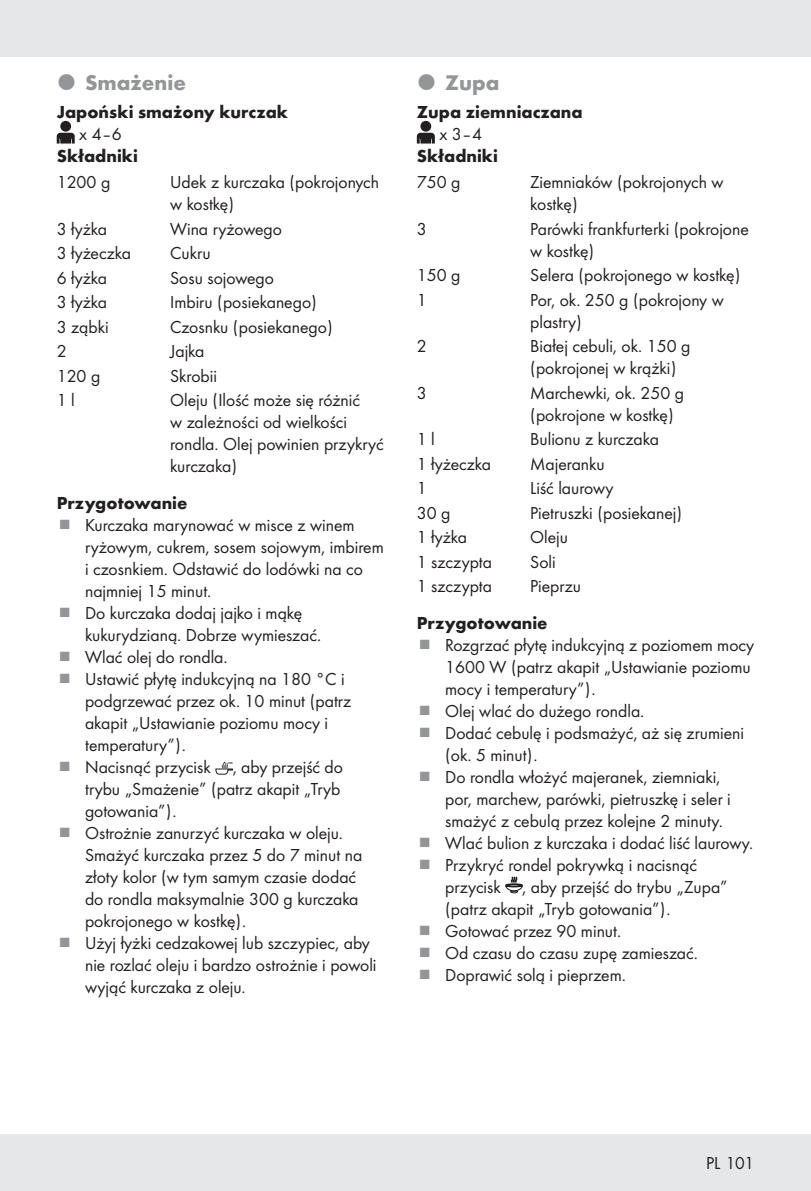
<style>
.page{position:relative;width:811px;height:1191px;background:#fff}
.page>*{position:absolute;margin:0;border:0;box-sizing:border-box;transform-origin:0 0}
.t1{font:700 22px "Futura";color:#939598}
.t2{font:18px/22px "Futura Boo";color:#231f20}
.t3{font:700 18px "Futura";color:#231f20}
</style>
<div class="page">
<div style="left:0;top:1134px;width:811px;height:57px;background:#e6e7e9"></div>
<div style="left:0;top:0;width:811px;height:57px;background:#e6e7e9"></div>
<div style="left:60px;top:121px;width:11px;height:11px;background:#231f20;border-radius:50%"></div>
<svg style="left:57px;top:133px;width:18px;height:10px"></svg>
<svg style="left:215px;top:762px;width:18px;height:13px"></svg>
<div style="left:420px;top:121px;width:11px;height:11px;background:#231f20;border-radius:50%"></div>
<svg style="left:417px;top:133px;width:18px;height:10px"></svg>
<svg style="left:505px;top:876px;width:18px;height:17px"></svg>
<p class="t1" style="left:85px;top:66px;width:102px">Smażenie</p>
<p class="t3" style="left:57px;top:98px;width:233px">Japoński smażony kurczak</p>
<p class="t2" style="left:79px;top:122px;width:44px">x 4–6</p>
<p class="t3" style="left:57px;top:142px;width:83px">Składniki</p>
<p class="t2" style="left:57px;top:170px;width:55px">1200 g</p>
<p class="t2" style="left:170px;top:170px;width:211px">Udek z kurczaka (pokrojonych w kostkę)</p>
<p class="t2" style="left:57px;top:217px;width:52px">3 łyżka</p>
<p class="t2" style="left:170px;top:217px;width:113px">Wina ryżowego</p>
<p class="t2" style="left:57px;top:241px;width:76px">3 łyżeczka</p>
<p class="t2" style="left:170px;top:241px;width:42px">Cukru</p>
<p class="t2" style="left:57px;top:266px;width:52px">6 łyżka</p>
<p class="t2" style="left:170px;top:266px;width:105px">Sosu sojowego</p>
<p class="t2" style="left:57px;top:290px;width:52px">3 łyżka</p>
<p class="t2" style="left:170px;top:290px;width:148px">Imbiru (posiekanego)</p>
<p class="t2" style="left:57px;top:315px;width:54px">3 ząbki</p>
<p class="t2" style="left:170px;top:315px;width:164px">Czosnku (posiekanego)</p>
<p class="t2" style="left:57px;top:339px;width:11px">2</p>
<p class="t2" style="left:170px;top:339px;width:36px">Jajka</p>
<p class="t2" style="left:57px;top:364px;width:45px">120 g</p>
<p class="t2" style="left:170px;top:364px;width:48px">Skrobii</p>
<p class="t2" style="left:57px;top:388px;width:20px">1l</p>
<p class="t2" style="left:170px;top:388px;width:215px">Oleju (Ilość może się różnić<br>w zależności od wielkości rondla. Olej powinien przykryć kurczaka)</p>
<p class="t3" style="left:57px;top:489px;width:132px">Przygotowanie</p>
<p class="t2" style="left:85px;top:513px;width:300px">Kurczaka marynować w misce z winem ryżowym, cukrem, sosem sojowym, imbirem i czosnkiem. Odstawić do lodówki na co najmniej 15 minut.<br>Do kurczaka dodaj jajko i mąkę kukurydzianą. Dobrze wymieszać.<br>Wlać olej do rondla.<br>Ustawić płytę indukcyjną na 180 °C i podgrzewać przez ok. 10 minut (patrz akapit „Ustawianie poziomu mocy i temperatury”).<br>Nacisnąć przycisk , aby przejść do<br>trybu „Smażenie” (patrz akapit „Tryb gotowania”).<br>Ostrożnie zanurzyć kurczaka w oleju.<br>Smażyć kurczaka przez 5 do 7 minut na złoty kolor (w tym samym czasie dodać<br>do rondla maksymalnie 300 g kurczaka pokrojonego w kostkę).<br>Użyj łyżki cedzakowej lub szczypiec, aby nie rozlać oleju i bardzo ostrożnie i powoli wyjąć kurczaka z oleju.</p>
<p class="t1" style="left:445px;top:66px;width:56px">Zupa</p>
<p class="t3" style="left:417px;top:98px;width:167px">Zupa ziemniaczana</p>
<p class="t2" style="left:439px;top:122px;width:44px">x 3–4</p>
<p class="t3" style="left:417px;top:142px;width:83px">Składniki</p>
<p class="t2" style="left:417px;top:170px;width:45px">750 g</p>
<p class="t2" style="left:530px;top:170px;width:195px">Ziemniaków (pokrojonych w kostkę)</p>
<p class="t2" style="left:417px;top:217px;width:11px">3</p>
<p class="t2" style="left:530px;top:217px;width:220px">Parówki frankfurterki (pokrojone w kostkę)</p>
<p class="t2" style="left:417px;top:263px;width:45px">150 g</p>
<p class="t2" style="left:530px;top:263px;width:212px">Selera (pokrojonego w kostkę)</p>
<p class="t2" style="left:417px;top:288px;width:11px">1</p>
<p class="t2" style="left:530px;top:288px;width:195px">Por, ok. 250 g (pokrojony w plastry)</p>
<p class="t2" style="left:417px;top:334px;width:11px">2</p>
<p class="t2" style="left:530px;top:334px;width:162px">Białej cebuli, ok. 150 g (pokrojonej w krążki)</p>
<p class="t2" style="left:417px;top:381px;width:11px">3</p>
<p class="t2" style="left:530px;top:381px;width:155px">Marchewki, ok. 250 g (pokrojone w kostkę)</p>
<p class="t2" style="left:417px;top:427px;width:20px">1l</p>
<p class="t2" style="left:530px;top:427px;width:130px">Bulionu z kurczaka</p>
<p class="t2" style="left:417px;top:452px;width:76px">1 łyżeczka</p>
<p class="t2" style="left:530px;top:452px;width:76px">Majeranku</p>
<p class="t2" style="left:417px;top:476px;width:11px">1</p>
<p class="t2" style="left:530px;top:476px;width:85px">Liść laurowy</p>
<p class="t2" style="left:417px;top:500px;width:35px">30 g</p>
<p class="t2" style="left:530px;top:500px;width:153px">Pietruszki (posiekanej)</p>
<p class="t2" style="left:417px;top:525px;width:52px">1 łyżka</p>
<p class="t2" style="left:530px;top:525px;width:39px">Oleju</p>
<p class="t2" style="left:417px;top:549px;width:77px">1 szczypta</p>
<p class="t2" style="left:530px;top:549px;width:27px">Soli</p>
<p class="t2" style="left:417px;top:574px;width:77px">1 szczypta</p>
<p class="t2" style="left:530px;top:574px;width:52px">Pieprzu</p>
<p class="t3" style="left:417px;top:609px;width:132px">Przygotowanie</p>
<p class="t2" style="left:445px;top:633px;width:310px">Rozgrzać płytę indukcyjną z poziomem mocy 1600 W (patrz akapit „Ustawianie poziomu mocy i temperatury”).<br>Olej wlać do dużego rondla.<br>Dodać cebulę i podsmażyć, aż się zrumieni (ok. 5 minut).<br>Do rondla włożyć majeranek, ziemniaki,<br>por, marchew, parówki, pietruszkę i seler i smażyć z cebulą przez kolejne 2 minuty.<br>Wlać bulion z kurczaka i dodać liść laurowy.<br>Przykryć rondel pokrywką i nacisnąć przycisk , aby przejść do trybu „Zupa” (patrz akapit „Tryb gotowania”).<br>Gotować przez 90 minut.<br>Od czasu do czasu zupę zamieszać.<br>Doprawić solą i pieprzem.</p>
<p class="t2" style="left:706px;top:1151px;width:50px">PL 101</p>
</div>
